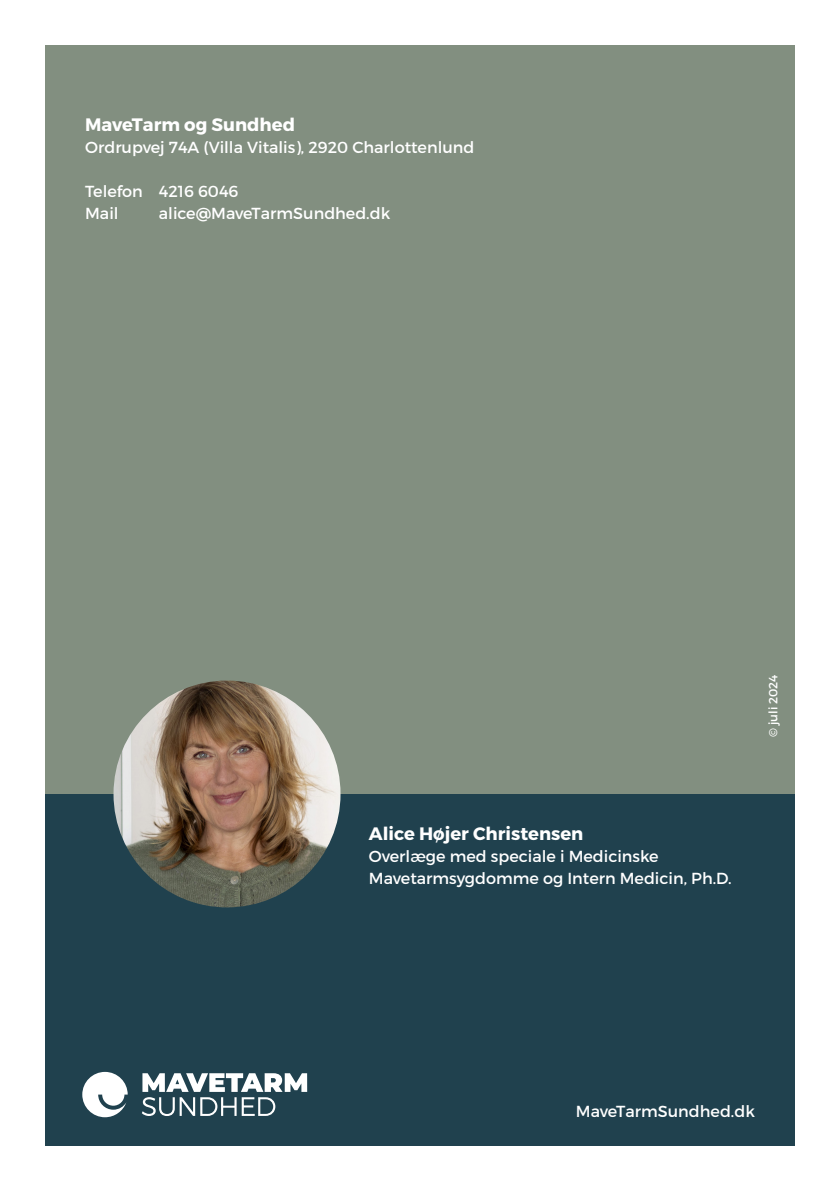
<style>
.page{position:relative;width:840px;height:1191px;background:#fff}
.page>*{position:absolute;margin:0;border:0;box-sizing:border-box;transform-origin:0 0}
.t1{font:700 18px "Montserrat";color:#fff}
.t2{font:16px/22px "Montserrat";color:#fff}
.t3{font:12px "Montserrat";color:#fff}
</style>
<div class="page">
<div style="left:45px;top:45px;width:749px;height:1100px;background:#828f80"></div>
<div style="left:45px;top:794px;width:749px;height:351px;background:#20414e"></div>
<img style="left:113px;top:680px;width:227px;height:227px;border-radius:113px">
<svg style="left:142px;top:1073px;width:165px;height:43px"></svg>
<svg style="left:82px;top:1071px;width:46px;height:46px"></svg>
<p class="t1" style="left:85px;top:113px;width:211px">MaveTarm og Sundhed</p>
<p class="t2" style="left:85px;top:136px;width:390px">Ordrupvej 74A (Villa Vitalis), 2920 Charlottenlund</p>
<p class="t2" style="left:85px;top:180px;width:155px">Telefon 4216 6046<br>Mail</p>
<p class="t2" style="left:159px;top:202px;width:233px">alice@MaveTarmSundhed.dk</p>
<p class="t1" style="left:369px;top:822px;width:216px">Alice Højer Christensen</p>
<p class="t2" style="left:369px;top:845px;width:364px">Overlæge med speciale i Medicinske<br>Mavetarmsygdomme og Intern Medicin, Ph.D.</p>
<p class="t3" style="left:765px;top:737px;width:64px;rotate:-90deg">© juli 2024</p>
<p class="t2" style="left:575px;top:1100px;width:180px">MaveTarmSundhed.dk</p>
</div>
